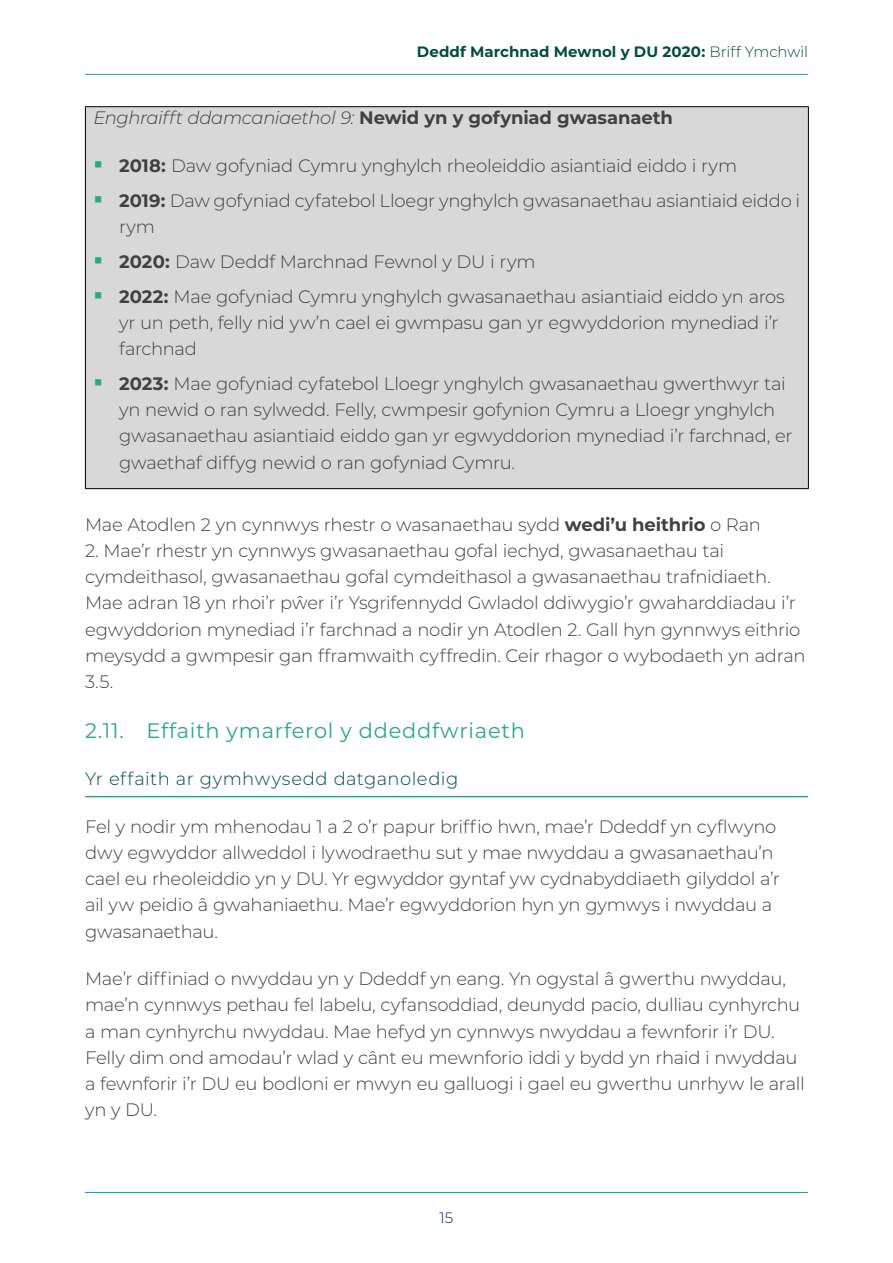
<style>
.page{position:relative;width:893px;height:1263px;background:#fff}
.page>*{position:absolute;margin:0;border:0;box-sizing:border-box;transform-origin:0 0}
.t1{font:21px "Montserrat";letter-spacing:.035em;color:#2aa889}
.t2{font:300 18px/26.2px "Montserrat";letter-spacing:-.015em;color:#414042}
.t3{font:italic 300 18px "Montserrat";letter-spacing:-.02em;color:#414042}
.t4{font:300 18px "Montserrat";letter-spacing:.025em;color:#004c43}
.t5{font:700 15px "Montserrat";letter-spacing:.005em;color:#004c42}
.t6{font:300 15px "Montserrat";color:#002659}
.s1{font-weight:300}
.s2{font-weight:700;font-style:normal}
.s3{font-weight:700}
</style>
<div class="page">
<hr style="left:85px;top:1192px;width:723px;height:1px;background:#00a1a2">
<hr style="left:85px;top:74px;width:723px;height:1px;background:#2aa889">
<hr style="left:85px;top:796px;width:723px;height:1px;background:#2aa889">
<div style="left:85px;top:107px;width:723px;height:382px;background:#d8d8d9"></div>
<hr style="left:85px;top:106px;width:724px;height:1px;background:#000">
<hr style="left:85px;top:107px;width:1px;height:381px;background:#000">
<hr style="left:808px;top:107px;width:1px;height:381px;background:#000">
<hr style="left:85px;top:488px;width:724px;height:1px;background:#000">
<p class="t5" style="left:417px;top:41px;width:392px">Deddf Marchnad Mewnol y DU 2020: <span class="s1">Briff Ymchwil</span></p>
<p class="t3" style="left:94px;top:106px;width:581px">Enghraifft ddamcaniaethol 9: <span class="s2">Newid yn y gofyniad gwasanaeth</span></p>
<p class="t2" style="left:119px;top:148px;width:683px;line-height:34.8px"><span class="s3">2018:</span> Daw gofyniad Cymru ynghylch rheoleiddio asiantiaid eiddo i rym<br><span class="s3">2019:</span> Daw gofyniad cyfatebol Lloegr ynghylch gwasanaethau asiantiaid eiddo i</p>
<p class="t2" style="left:119px;top:209px;width:667px;line-height:34.8px">rym<br><span class="s3">2020:</span> Daw Deddf Marchnad Fewnol y DU i rym<br><span class="s3">2022:</span> Mae gofyniad Cymru ynghylch gwasanaethau asiantiaid eiddo yn aros</p>
<p class="t2" style="left:119px;top:309px;width:661px">yr un peth, felly nid yw’n cael ei gwmpasu gan yr egwyddorion mynediad i’r farchnad</p>
<p class="t2" style="left:119px;top:370px;width:675px"><span class="s3">2023:</span> Mae gofyniad cyfatebol Lloegr ynghylch gwasanaethau gwerthwyr tai yn newid o ran sylwedd. Felly, cwmpesir gofynion Cymru a Lloegr ynghylch gwasanaethau asiantiaid eiddo gan yr egwyddorion mynediad i’r farchnad, er gwaethaf diffyg newid o ran gofyniad Cymru.</p>
<p class="t2" style="left:85px;top:510px;width:677px">Mae Atodlen 2 yn cynnwys rhestr o wasanaethau sydd <span class="s3">wedi’u heithrio</span> o Ran</p>
<p class="t2" style="left:85px;top:537px;width:722px">2. Mae’r rhestr yn cynnwys gwasanaethau gofal iechyd, gwasanaethau tai cymdeithasol, gwasanaethau gofal cymdeithasol a gwasanaethau trafnidiaeth.<br>Mae adran 18 yn rhoi’r pŵer i’r Ysgrifennydd Gwladol ddiwygio’r gwaharddiadau i’r egwyddorion mynediad i’r farchnad a nodir yn Atodlen 2. Gall hyn gynnwys eithrio meysydd a gwmpesir gan fframwaith cyffredin. Ceir rhagor o wybodaeth yn adran 3.5.</p>
<p class="t1" style="left:85px;top:716px;width:441px">2.11. Effaith ymarferol y ddeddfwriaeth</p>
<p class="t4" style="left:85px;top:767px;width:375px">Yr effaith ar gymhwysedd datganoledig</p>
<p class="t2" style="left:85px;top:813px;width:696px">Fel y nodir ym mhenodau 1 a 2 o’r papur briffio hwn, mae’r Ddeddf yn cyflwyno dwy egwyddor allweddol i lywodraethu sut y mae nwyddau a gwasanaethau’n cael eu rheoleiddio yn y DU. Yr egwyddor gyntaf yw cydnabyddiaeth gilyddol a’r ail yw peidio â gwahaniaethu. Mae’r egwyddorion hyn yn gymwys i nwyddau a gwasanaethau.</p>
<p class="t2" style="left:85px;top:965px;width:721px">Mae’r diffiniad o nwyddau yn y Ddeddf yn eang. Yn ogystal â gwerthu nwyddau, mae’n cynnwys pethau fel labelu, cyfansoddiad, deunydd pacio, dulliau cynhyrchu a man cynhyrchu nwyddau. Mae hefyd yn cynnwys nwyddau a fewnforir i’r DU.<br>Felly dim ond amodau’r wlad y cânt eu mewnforio iddi y bydd yn rhaid i nwyddau a fewnforir i’r DU eu bodloni er mwyn eu galluogi i gael eu gwerthu unrhyw le arall yn y DU.</p>
<p class="t6" style="left:440px;top:1207px;width:15px">15</p>
</div>
